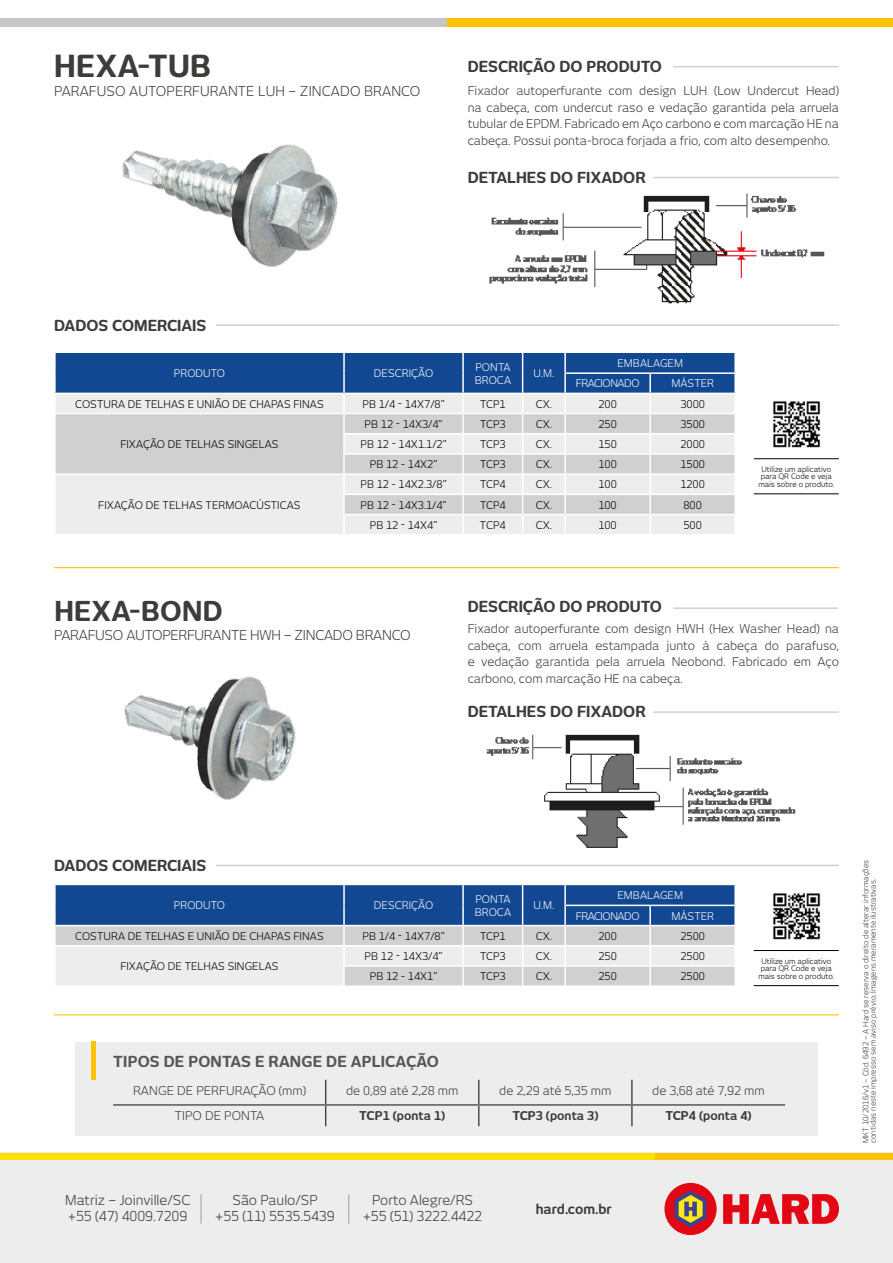
<style>
.page{position:relative;width:893px;height:1263px;background:#fff}
.page>*{position:absolute;margin:0;border:0;box-sizing:border-box;transform-origin:0 0}
.t1{font:700 30px "New June";letter-spacing:.01em;color:#3c3c3b}
.t2{font:700 27px "New June";letter-spacing:.01em;color:#3c3c3b}
.t3{font:700 15px "New June";color:#3c3c3b}
.t4{font:700 15px "New June";letter-spacing:.01em;color:#575756}
.t5{font:13.5px/16.2px "New June";color:#3c3c3b;text-align:center}
.t6{font:700 13.5px "New June";color:#3c3c3b}
.t7{font:12px/16.5px "New June";color:#3c3c3b;text-align:justify}
.t8{font:700 12px "New June";color:#3c3c3b}
.t9{font:10.5px "New June";letter-spacing:.01em;color:#000}
.t10{font:10.5px/12.6px "New June";letter-spacing:.01em;color:#fff}
.t11{font:10.5px/20.2px "New June";letter-spacing:-.04em;color:#fff}
.t12{font:7.5px/7.5px "New June";color:#3c3c3b}
.t13{font:7.5px/7.5px "New June";color:#000;text-align:center}
</style>
<div class="page">
<div style="left:0;top:1153px;width:893px;height:110px;background:#ededed"></div>
<div style="left:75px;top:1042px;width:743px;height:93px;background:#ededed"></div>
<div style="left:0;top:1153px;width:679px;height:6px;background:#fd0"></div>
<div style="left:656px;top:1153px;width:237px;height:6px;background:#fdc300"></div>
<div style="left:664px;top:1183px;width:53px;height:52px;background:#e30613;border-radius:50%"></div>
<svg style="left:675px;top:1190px;width:31px;height:37px"></svg>
<svg style="left:723px;top:1194px;width:116px;height:30px"></svg>
<hr style="left:201px;top:1194px;width:1px;height:30px;background:#9d9d9c">
<hr style="left:348px;top:1194px;width:1px;height:30px;background:#9d9d9c">
<div style="left:446px;top:19px;width:447px;height:8px;background:#fdc300"></div>
<div style="left:0;top:19px;width:446px;height:8px;background:#c6c6c6"></div>
<hr style="left:54px;top:567px;width:785px;height:1px;background:#fdc300">
<hr style="left:54px;top:1014px;width:785px;height:1px;background:#fdc300">
<hr style="left:673px;top:66px;width:165px;height:1px;background:#d0d0d0">
<img style="left:489px;top:193px;width:336px;height:111px">
<hr style="left:653px;top:177px;width:186px;height:1px;background:#d0d0d0">
<hr style="left:673px;top:607px;width:165px;height:2px;background:#d0d0d0">
<img style="left:486px;top:734px;width:310px;height:114px">
<hr style="left:653px;top:711px;width:186px;height:2px;background:#d0d0d0">
<svg style="left:55px;top:353px;width:681px;height:181px;background:#b6c1d1"></svg>
<svg style="left:54px;top:885px;width:682px;height:100px;background:#91a5c2"></svg>
<hr style="left:216px;top:324px;width:623px;height:2px;background:#d0d0d0">
<hr style="left:216px;top:865px;width:623px;height:1px;background:#d0d0d0">
<hr style="left:91px;top:1042px;width:4px;height:38px;background:#fdc300">
<img style="left:772px;top:893px;width:49px;height:47px">
<hr style="left:754px;top:950px;width:85px;height:1px;background:#000">
<hr style="left:754px;top:985px;width:85px;height:1px;background:#000">
<img style="left:772px;top:401px;width:49px;height:47px">
<hr style="left:754px;top:458px;width:85px;height:1px;background:#000">
<hr style="left:754px;top:493px;width:85px;height:1px;background:#000">
<img style="left:122px;top:144px;width:216px;height:123px">
<img style="left:124px;top:676px;width:172px;height:124px">
<svg style="left:325px;top:1080px;width:1px;height:46px"></svg>
<svg style="left:478px;top:1080px;width:1px;height:46px"></svg>
<svg style="left:632px;top:1080px;width:1px;height:46px"></svg>
<hr style="left:113px;top:1104px;width:213px;height:2px;background:#575756">
<hr style="left:326px;top:1104px;width:153px;height:2px;background:#575756">
<hr style="left:479px;top:1104px;width:153px;height:2px;background:#575756">
<hr style="left:632px;top:1104px;width:153px;height:2px;background:#575756">
<h1 class="t1" style="left:54px;top:49px;width:158px">HEXA-TUB</h1>
<p class="t5" style="left:54px;top:83px;width:368px">PARAFUSO AUTOPERFURANTE LUH – ZINCADO BRANCO</p>
<p class="t3" style="left:468px;top:58px;width:196px">DESCRIÇÃO DO PRODUTO</p>
<p class="t7" style="left:468px;top:82px;width:373px">Fixador autoperfurante com design LUH (Low Undercut Head) na cabeça, com undercut raso e vedação garantida pela arruela tubular de EPDM. Fabricado em Aço carbono e com marcação HE na cabeça. Possui ponta-broca forjada a frio, com alto desempenho.</p>
<p class="t3" style="left:468px;top:168px;width:180px">DETALHES DO FIXADOR</p>
<p class="t3" style="left:54px;top:317px;width:154px">DADOS COMERCIAIS</p>
<p class="t10" style="left:174px;top:367px;width:53px">PRODUTO</p>
<p class="t10" style="left:374px;top:367px;width:61px">DESCRIÇÃO</p>
<p class="t10" style="left:475px;top:361px;width:38px">PONTA<br>BROCA</p>
<p class="t10" style="left:534px;top:367px;width:22px">U.M.</p>
<p class="t11" style="left:576px;top:353px;width:109px;text-indent:42px">EMBALAGEM<br>FRACIONADO</p>
<p class="t10" style="left:671px;top:377px;width:44px">MÁSTER</p>
<p class="t9" style="left:75px;top:398px;width:250px">COSTURA DE TELHAS E UNIÃO DE CHAPAS FINAS</p>
<p class="t9" style="left:363px;top:398px;width:84px">PB 1/4 - 14X7/8”</p>
<p class="t9" style="left:480px;top:398px;width:27px">TCP1</p>
<p class="t9" style="left:536px;top:398px;width:18px">CX.</p>
<p class="t9" style="left:598px;top:398px;width:20px">200</p>
<p class="t9" style="left:680px;top:398px;width:26px">3000</p>
<p class="t9" style="left:120px;top:438px;width:160px">FIXAÇÃO DE TELHAS SINGELAS</p>
<p class="t9" style="left:365px;top:418px;width:79px">PB 12 - 14X3/4”</p>
<p class="t9" style="left:480px;top:418px;width:27px">TCP3</p>
<p class="t9" style="left:536px;top:418px;width:18px">CX.</p>
<p class="t9" style="left:598px;top:418px;width:20px">250</p>
<p class="t9" style="left:680px;top:418px;width:26px">3500</p>
<p class="t9" style="left:360px;top:438px;width:88px">PB 12 - 14X1.1/2”</p>
<p class="t9" style="left:480px;top:438px;width:27px">TCP3</p>
<p class="t9" style="left:536px;top:438px;width:18px">CX.</p>
<p class="t9" style="left:598px;top:438px;width:20px">150</p>
<p class="t9" style="left:680px;top:438px;width:26px">2000</p>
<p class="t9" style="left:370px;top:458px;width:69px">PB 12 - 14X2”</p>
<p class="t9" style="left:480px;top:458px;width:27px">TCP3</p>
<p class="t9" style="left:536px;top:458px;width:18px">CX.</p>
<p class="t9" style="left:598px;top:458px;width:20px">100</p>
<p class="t9" style="left:680px;top:458px;width:26px">1500</p>
<p class="t9" style="left:98px;top:498px;width:204px">FIXAÇÃO DE TELHAS TERMOACÚSTICAS</p>
<p class="t9" style="left:360px;top:478px;width:88px">PB 12 - 14X2.3/8”</p>
<p class="t9" style="left:480px;top:478px;width:27px">TCP4</p>
<p class="t9" style="left:536px;top:478px;width:18px">CX.</p>
<p class="t9" style="left:598px;top:478px;width:20px">100</p>
<p class="t9" style="left:680px;top:478px;width:26px">1200</p>
<p class="t9" style="left:360px;top:498px;width:88px">PB 12 - 14X3.1/4”</p>
<p class="t9" style="left:480px;top:498px;width:27px">TCP4</p>
<p class="t9" style="left:536px;top:498px;width:18px">CX.</p>
<p class="t9" style="left:598px;top:498px;width:20px">100</p>
<p class="t9" style="left:683px;top:498px;width:20px">800</p>
<p class="t9" style="left:370px;top:519px;width:69px">PB 12 - 14X4”</p>
<p class="t9" style="left:480px;top:519px;width:27px">TCP4</p>
<p class="t9" style="left:536px;top:519px;width:18px">CX.</p>
<p class="t9" style="left:598px;top:519px;width:20px">100</p>
<p class="t9" style="left:683px;top:519px;width:20px">500</p>
<p class="t13" style="left:758px;top:465px;width:77px">Utilize um aplicativo para QR Code e veja mais sobre o produto.</p>
<h2 class="t2" style="left:54px;top:595px;width:170px">HEXA-BOND</h2>
<p class="t5" style="left:54px;top:627px;width:358px">PARAFUSO AUTOPERFURANTE HWH – ZINCADO BRANCO</p>
<p class="t3" style="left:468px;top:597px;width:196px">DESCRIÇÃO DO PRODUTO</p>
<p class="t7" style="left:468px;top:620px;width:373px">Fixador autoperfurante com design HWH (Hex Washer Head) na cabeça, com arruela estampada junto à cabeça do parafuso, e vedação garantida pela arruela Neobond. Fabricado em Aço carbono, com marcação HE na cabeça.</p>
<p class="t3" style="left:468px;top:703px;width:180px">DETALHES DO FIXADOR</p>
<p class="t3" style="left:54px;top:857px;width:154px">DADOS COMERCIAIS</p>
<p class="t10" style="left:174px;top:899px;width:53px">PRODUTO</p>
<p class="t10" style="left:374px;top:899px;width:61px">DESCRIÇÃO</p>
<p class="t10" style="left:475px;top:893px;width:38px">PONTA<br>BROCA</p>
<p class="t10" style="left:534px;top:899px;width:22px">U.M.</p>
<p class="t11" style="left:576px;top:885px;width:109px;text-indent:42px">EMBALAGEM<br>FRACIONADO</p>
<p class="t10" style="left:671px;top:909px;width:44px">MÁSTER</p>
<p class="t9" style="left:75px;top:930px;width:250px">COSTURA DE TELHAS E UNIÃO DE CHAPAS FINAS</p>
<p class="t9" style="left:363px;top:930px;width:84px">PB 1/4 - 14X7/8”</p>
<p class="t9" style="left:480px;top:930px;width:27px">TCP1</p>
<p class="t9" style="left:536px;top:930px;width:18px">CX.</p>
<p class="t9" style="left:598px;top:930px;width:20px">200</p>
<p class="t9" style="left:680px;top:930px;width:26px">2500</p>
<p class="t9" style="left:120px;top:960px;width:160px">FIXAÇÃO DE TELHAS SINGELAS</p>
<p class="t9" style="left:365px;top:950px;width:79px">PB 12 - 14X3/4”</p>
<p class="t9" style="left:480px;top:950px;width:27px">TCP3</p>
<p class="t9" style="left:536px;top:950px;width:18px">CX.</p>
<p class="t9" style="left:598px;top:950px;width:20px">250</p>
<p class="t9" style="left:680px;top:950px;width:26px">2500</p>
<p class="t9" style="left:370px;top:970px;width:69px">PB 12 - 14X1”</p>
<p class="t9" style="left:480px;top:970px;width:27px">TCP3</p>
<p class="t9" style="left:536px;top:970px;width:18px">CX.</p>
<p class="t9" style="left:598px;top:970px;width:20px">250</p>
<p class="t9" style="left:680px;top:970px;width:26px">2500</p>
<p class="t4" style="left:113px;top:1052px;width:327px">TIPOS DE PONTAS E RANGE DE APLICAÇÃO</p>
<p class="t13" style="left:758px;top:957px;width:77px">Utilize um aplicativo para QR Code e veja mais sobre o produto.</p>
<p class="t7" style="left:133px;top:1082px;width:174px">RANGE DE PERFURAÇÃO (mm)</p>
<p class="t7" style="left:346px;top:1082px;width:114px">de 0,89 até 2,28 mm</p>
<p class="t7" style="left:499px;top:1082px;width:114px">de 2,29 até 5,35 mm</p>
<p class="t7" style="left:652px;top:1082px;width:114px">de 3,68 até 7,92 mm</p>
<p class="t7" style="left:175px;top:1107px;width:91px">TIPO DE PONTA</p>
<p class="t8" style="left:359px;top:1109px;width:88px">TCP1 (ponta 1)</p>
<p class="t8" style="left:512px;top:1109px;width:88px">TCP3 (ponta 3)</p>
<p class="t8" style="left:665px;top:1109px;width:88px">TCP4 (ponta 4)</p>
<p class="t5" style="left:65px;top:1191px;width:127px;text-align:left">Matriz – Joinville/SC +55 (47) 4009.7209</p>
<p class="t5" style="left:216px;top:1191px;width:120px">São Paulo/SP<br>+55 (11) 5535.5439</p>
<p class="t5" style="left:363px;top:1191px;width:120px">Porto Alegre/RS +55 (51) 3222.4422</p>
<p class="t6" style="left:536px;top:1201px;width:77px">hard.com.br</p>
<p class="t12" style="left:862px;top:1143px;width:285px;rotate:-90deg">MKT 10/2016/v1 – Cód. 6492 – A Hard se reserva o direito de alterar informações contidas neste impresso sem aviso prévio. Imagens meramente ilustrativas.</p>
</div>
